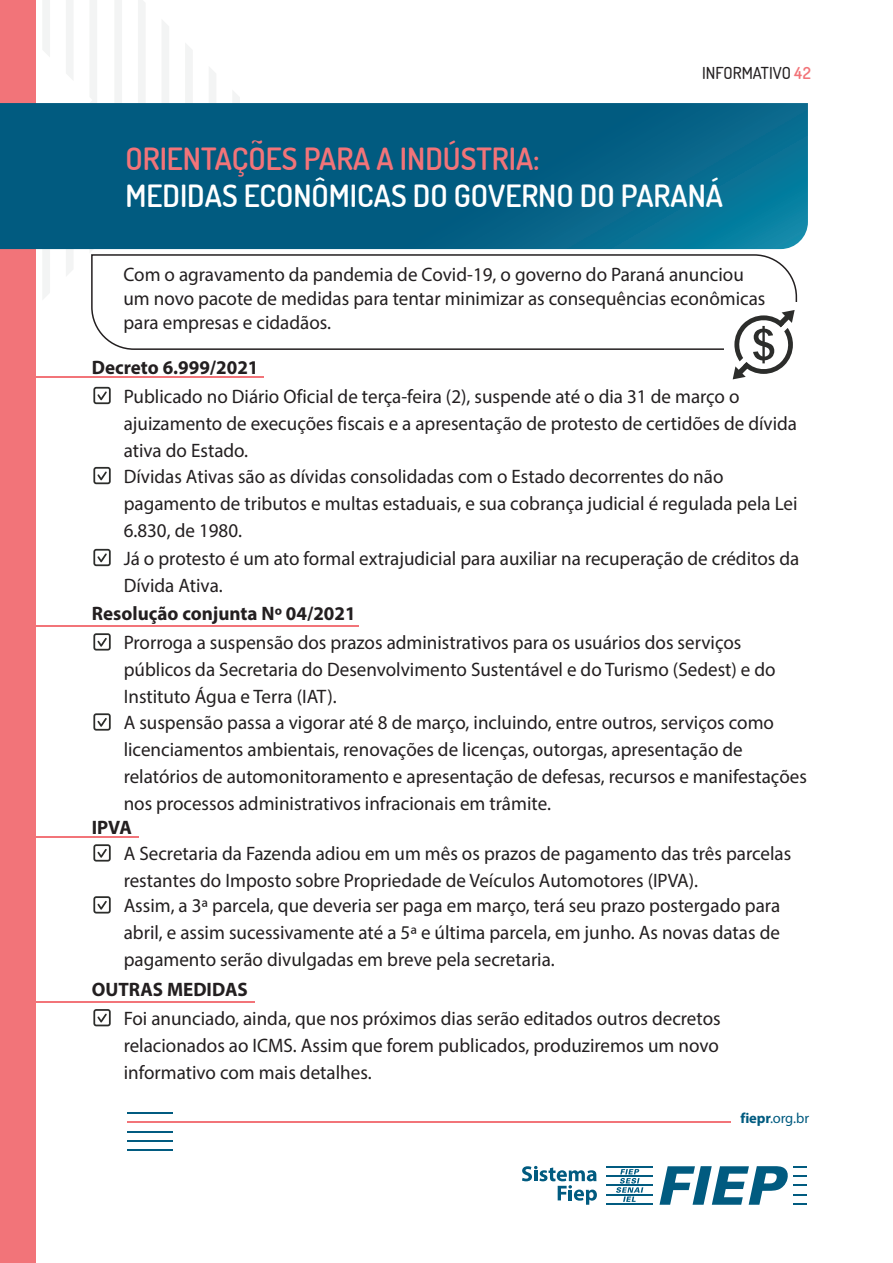
<style>
.page{position:relative;width:893px;height:1263px;background:#fff}
.page>*{position:absolute;margin:0;border:0;box-sizing:border-box;transform-origin:0 0}
.t1{font:600 30.6px "Dosis";color:#fff}
.t2{font:600 30.6px "Dosis";color:#f27479}
.t3{font:19.5px/27px "Myriad Pro";color:#231f20}
.t4{font:700 19.5px "Myriad Pro";color:#231f20}
.t5{font:500 16.5px "Dosis";color:#231f20}
.t6{font:14.55px "Myriad Pro";color:#015b80}
.s1{font-weight:600;color:#f27479}
.s2{font-weight:700}
</style>
<div class="page">
<svg style="left:36px;top:0;width:204px;height:485px"></svg>
<div style="left:0;top:0;width:36px;height:1263px;background:#f27479"></div>
<svg style="left:0;top:103px;width:808px;height:146px;background:#036085"></svg>
<hr style="left:606px;top:1203px;width:47px;height:1px;background:#015b80">
<hr style="left:606px;top:1185px;width:47px;height:1px;background:#015b80">
<hr style="left:606px;top:1194px;width:47px;height:1px;background:#015b80">
<hr style="left:606px;top:1166px;width:47px;height:2px;background:#015b80">
<hr style="left:606px;top:1175px;width:47px;height:2px;background:#015b80">
<svg style="left:616px;top:1169px;width:27px;height:33px"></svg>
<svg style="left:522px;top:1166px;width:75px;height:39px"></svg>
<svg style="left:659px;top:1166px;width:148px;height:39px"></svg>
<hr style="left:128px;top:1112px;width:45px;height:2px;background:#015b80">
<hr style="left:128px;top:1131px;width:45px;height:1px;background:#015b80">
<hr style="left:128px;top:1140px;width:45px;height:1px;background:#015b80">
<hr style="left:128px;top:1149px;width:45px;height:2px;background:#015b80">
<hr style="left:128px;top:1122px;width:603px;height:1px;background:#f27479">
<svg style="left:90px;top:253px;width:708px;height:98px"></svg>
<svg style="left:93px;top:387px;width:18px;height:17px"></svg>
<svg style="left:93px;top:467px;width:18px;height:17px"></svg>
<svg style="left:93px;top:549px;width:18px;height:17px"></svg>
<svg style="left:93px;top:633px;width:18px;height:17px"></svg>
<svg style="left:93px;top:713px;width:18px;height:18px"></svg>
<svg style="left:93px;top:844px;width:18px;height:17px"></svg>
<svg style="left:93px;top:1009px;width:18px;height:17px"></svg>
<svg style="left:93px;top:896px;width:18px;height:17px"></svg>
<div style="left:725px;top:302px;width:77px;height:77px;background:#fff"></div>
<svg style="left:733px;top:310px;width:62px;height:69px"></svg>
<hr style="left:27px;top:376px;width:236px;height:2px;background:#f27479">
<hr style="left:18px;top:1001px;width:236px;height:2px;background:#f27479">
<hr style="left:34px;top:625px;width:325px;height:1px;background:#f27479">
<hr style="left:34px;top:836px;width:105px;height:2px;background:#f27479">
<p class="t5" style="left:702px;top:62px;width:110px">INFORMATIVO <span class="s1">42</span></p>
<h1 class="t2" style="left:125px;top:138px;width:416px">ORIENTAÇÕES PARA A INDÚSTRIA:</h1>
<h1 class="t1" style="left:125px;top:174px;width:599px">MEDIDAS ECONÔMICAS DO GOVERNO DO PARANÁ</h1>
<p class="t3" style="left:123px;top:262px;width:644px;line-height:24px">Com o agravamento da pandemia de Covid-19, o governo do Paraná anunciou um novo pacote de medidas para tentar minimizar as consequências econômicas para empresas e cidadãos.</p>
<p class="t4" style="left:92px;top:354px;width:168px">Decreto 6.999/2021</p>
<p class="t3" style="left:124px;top:382px;width:675px">Publicado no Diário Oficial de terça-feira (2), suspende até o dia 31 de março o ajuizamento de execuções fiscais e a apresentação de protesto de certidões de dívida ativa do Estado.</p>
<p class="t3" style="left:124px;top:462px;width:677px">Dívidas Ativas são as dívidas consolidadas com o Estado decorrentes do não pagamento de tributos e multas estaduais, e sua cobrança judicial é regulada pela Lei 6.830, de 1980.<br>Já o protesto é um ato formal extrajudicial para auxiliar na recuperação de créditos da Dívida Ativa.</p>
<p class="t4" style="left:92px;top:601px;width:265px">Resolução conjunta Nº 04/2021</p>
<p class="t3" style="left:124px;top:629px;width:653px">Prorroga a suspensão dos prazos administrativos para os usuários dos serviços públicos da Secretaria do Desenvolvimento Sustentável e do Turismo (Sedest) e do<br>Instituto Água e Terra (IAT).</p>
<p class="t3" style="left:124px;top:709px;width:685px">A suspensão passa a vigorar até 8 de março, incluindo, entre outros, serviços como licenciamentos ambientais, renovações de licenças, outorgas, apresentação de relatórios de automonitoramento e apresentação de defesas, recursos e manifestações nos processos administrativos infracionais em trâmite.</p>
<p class="t3" style="left:124px;top:840px;width:669px">A Secretaria da Fazenda adiou em um mês os prazos de pagamento das três parcelas restantes do Imposto sobre Propriedade de Veículos Automotores (IPVA).</p>
<p class="t4" style="left:92px;top:815px;width:41px">IPVA</p>
<p class="t3" style="left:124px;top:892px;width:658px;text-align:justify">Assim, a 3ª parcela, que deveria ser paga em março, terá seu prazo postergado para abril, e assim sucessivamente até a 5ª e última parcela, em junho. As novas datas de pagamento serão divulgadas em breve pela secretaria.</p>
<p class="t4" style="left:92px;top:976px;width:157px">OUTRAS MEDIDAS</p>
<p class="t3" style="left:124px;top:1004px;width:598px;text-align:justify">Foi anunciado, ainda, que nos próximos dias serão editados outros decretos relacionados ao ICMS. Assim que forem publicados, produziremos um novo informativo com mais detalhes.</p>
<p class="t6" style="left:740px;top:1109px;width:70px"><span class="s2">fiepr</span>.org.br</p>
</div>
